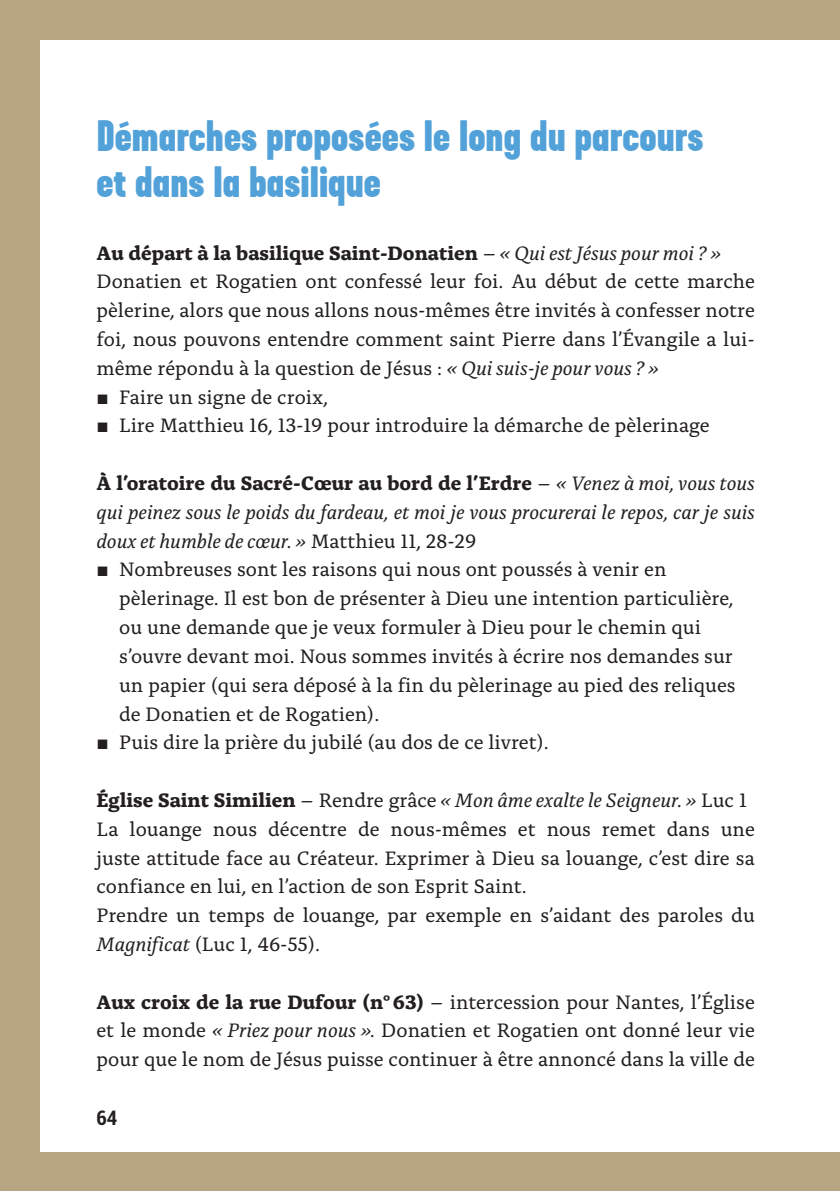
<style>
.page{position:relative;width:840px;height:1191px;background:#fff}
.page>*{position:absolute;margin:0;border:0;box-sizing:border-box;transform-origin:0 0}
.Intertitre_N1{font:900 44px/46px "Garage Gothic";color:#52a2d9}
.texte_courant_sans_espace_après{font:20.4px/28.8px "Alda OTCEV";color:#231f20;text-align:justify}
.texte_courant_sans_espace_après-2{font:italic 20.4px/28.8px "Alda OTCEV";color:#231f20;text-align:justify}
.texte_courant_sans_espace_après-3{font:700 20.4px "Alda OTCEV";color:#231f20}
.t1{font:700 condensed 20px "Roboto";color:#231f20}
.s1{font-weight:400}
.s2{font-weight:400;font-style:italic}
.s3{font-style:italic}
.s4{font-family:"Impact"}
.s5{font-weight:700;font-style:normal}
.s6{font-style:normal}
.s7{font-weight:700}
</style>
<div class="page">
<div style="left:0;top:0;width:839px;height:40px;background:#b7a481"></div>
<div style="left:0;top:1152px;width:839px;height:39px;background:#b7a481"></div>
<div style="left:0;top:0;width:40px;height:1191px;background:#b7a481"></div>
<p class="Intertitre_N1" style="left:96px;top:112px;width:608px">Démarches proposées le long du parcours et dans la basilique</p>
<p class="texte_courant_sans_espace_après-3" style="left:96px;top:236px;width:625px">Au départ à la basilique Saint-Donatien <span class="s1">–</span> <span class="s2">« Qui est Jésus pour moi ? »</span></p>
<p class="texte_courant_sans_espace_après" style="left:96px;top:265px;width:659px">Donatien et Rogatien ont confessé leur foi. Au début de cette marche pèlerine, alors que nous allons nous-mêmes être invités à confesser notre foi, nous pouvons entendre comment saint Pierre dans l’Évangile a lui&shy;même répondu à la question de Jésus : <span class="s3">« Qui suis-je pour vous ? »</span></p>
<p class="texte_courant_sans_espace_après" style="left:96px;top:381px;width:233px"><span class="s4">■</span> Faire un signe de croix,</p>
<p class="texte_courant_sans_espace_après" style="left:96px;top:409px;width:614px"><span class="s4">■</span> Lire Matthieu 16, 13-19 pour introduire la démarche de pèlerinage</p>
<p class="texte_courant_sans_espace_après-2" style="left:96px;top:467px;width:659px"><span class="s5">À l’oratoire du Sacré-Cœur au bord de l’Erdre</span> <span class="s6">–</span> « Venez à moi, vous tous qui peinez sous le poids du fardeau, et moi je vous procurerai le repos, car je suis doux et humble de cœur. » <span class="s6">Matthieu 11, 28-29</span></p>
<p class="texte_courant_sans_espace_après" style="left:119px;top:553px;width:617px;text-align:left;text-indent:-23px"><span class="s4">■</span> Nombreuses sont les raisons qui nous ont poussés à venir en pèlerinage. Il est bon de présenter à Dieu une intention particulière, ou une demande que je veux formuler à Dieu pour le chemin qui s’ouvre devant moi. Nous sommes invités à écrire nos demandes sur un papier (qui sera déposé à la fin du pèlerinage au pied des reliques de Donatien et de Rogatien).</p>
<p class="texte_courant_sans_espace_après" style="left:96px;top:726px;width:453px"><span class="s4">■</span> Puis dire la prière du jubilé (au dos de ce livret).</p>
<p class="texte_courant_sans_espace_après-2" style="left:96px;top:784px;width:651px"><span class="s5">Église Saint Similien</span> <span class="s6">– Rendre grâce</span> « Mon âme exalte le Seigneur. » <span class="s6">Luc 1</span></p>
<p class="texte_courant_sans_espace_après" style="left:96px;top:813px;width:659px">La louange nous décentre de nous-mêmes et nous remet dans une juste attitude face au Créateur. Exprimer à Dieu sa louange, c’est dire sa confiance en lui, en l’action de son Esprit Saint.</p>
<p class="texte_courant_sans_espace_après" style="left:96px;top:899px;width:659px">Prendre un temps de louange, par exemple en s’aidant des paroles du<br><span class="s3">Magnificat</span> (Luc 1, 46-55).</p>
<p class="texte_courant_sans_espace_après" style="left:96px;top:985px;width:659px"><span class="s7">Aux croix de la rue Dufour (n°63)</span> – intercession pour Nantes, l’Église et le monde <span class="s3">« Priez pour nous ».</span> Donatien et Rogatien ont donné leur vie pour que le nom de Jésus puisse continuer à être annoncé dans la ville de</p>
<p class="t1" style="left:96px;top:1104px;width:23px">64</p>
</div>
